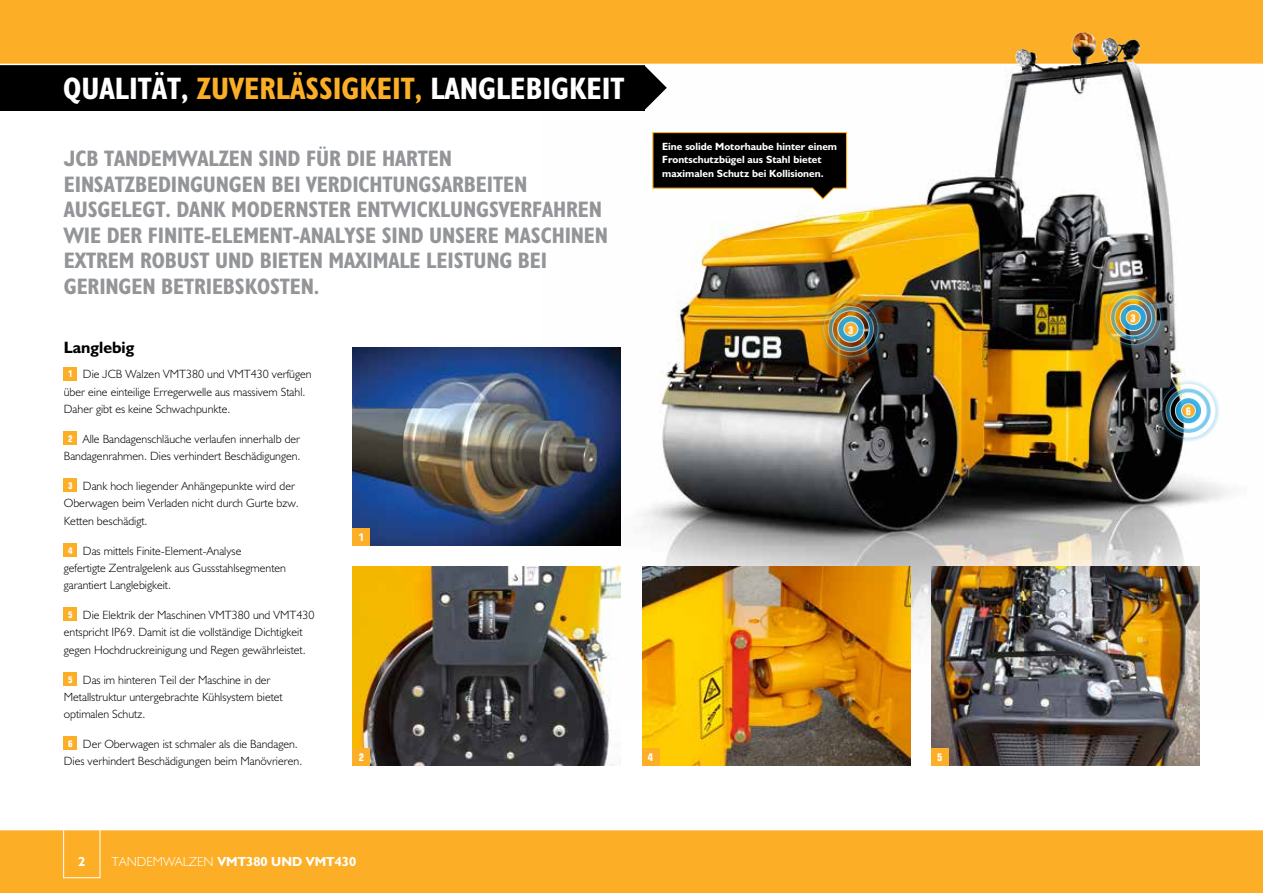
<style>
.page{position:relative;width:1263px;height:893px;background:#fff}
.page>*{position:absolute;margin:0;border:0;box-sizing:border-box;transform-origin:0 0}
.t1{font:31.2px "JCB Bold Condensed";color:#fff}
.t2{font:22.5px/25.5px "JCB Bold Condensed";letter-spacing:-.005em;color:#939598}
.t3{font:16.5px "JCB Bold";color:#000}
.t4{font:13.2px "JCB Bold";color:#fff}
.t5{font:12px/17.2px "JCB Light";color:#000}
.t6{font:10.5px/13.5px "JCB Bold";color:#fff}
.t7{font:700 condensed 10.5px "Square 721 BT";color:#fff}
.s1{color:#fcaf26}
.s2{font-family:"Square 721 BT";font-weight:700;font-stretch:condensed;font-size:9.15px;color:#fff}
.s3{font-family:"JCB Light"}
</style>
<div class="page">
<div style="left:0;top:829px;width:1263px;height:64px;background:#fcaf26"></div>
<img style="left:540px;top:65px;width:689px;height:655px">
<img style="left:353px;top:347px;width:268px;height:198px">
<svg style="left:644px;top:65px;width:18px;height:45px"></svg>
<div style="left:0;top:54px;width:644px;height:57px;background:#000"></div>
<div style="left:0;top:0;width:1263px;height:64px;background:#fcaf26"></div>
<hr style="left:0;top:829px;width:1263px;height:1px;background:#fff">
<div style="left:64px;top:367px;width:13px;height:13px;background:#fcaf26"></div>
<div style="left:64px;top:432px;width:13px;height:13px;background:#fcaf26"></div>
<div style="left:64px;top:479px;width:13px;height:13px;background:#fcaf26"></div>
<div style="left:64px;top:543px;width:13px;height:13px;background:#fcaf26"></div>
<div style="left:64px;top:608px;width:13px;height:13px;background:#fcaf26"></div>
<div style="left:64px;top:672px;width:13px;height:13px;background:#fcaf26"></div>
<div style="left:64px;top:737px;width:13px;height:13px;background:#fcaf26"></div>
<img style="left:353px;top:567px;width:268px;height:198px">
<hr style="left:0;top:64px;width:1263px;height:1px;background:#fff">
<div style="left:63px;top:819px;width:37px;height:59px;border:1px solid #fff"></div>
<img style="left:931px;top:567px;width:268px;height:198px">
<div style="left:353px;top:748px;width:17px;height:17px;background:#fcaf26"></div>
<div style="left:353px;top:528px;width:17px;height:17px;background:#fcaf26"></div>
<div style="left:931px;top:748px;width:17px;height:17px;background:#fcaf26"></div>
<img style="left:662px;top:41px;width:419px;height:363px">
<svg style="left:652px;top:131px;width:196px;height:69px"></svg>
<svg style="left:1156px;top:378px;width:65px;height:65px"></svg>
<img style="left:819px;top:297px;width:64px;height:64px">
<img style="left:1101px;top:285px;width:64px;height:65px">
<img style="left:642px;top:567px;width:268px;height:198px">
<div style="left:642px;top:748px;width:17px;height:17px;background:#fcaf26"></div>
<h1 class="t1" style="left:63px;top:69px;width:563px">QUALITÄT, <span class="s1">ZUVERLÄSSIGKEIT,</span> LANGLEBIGKEIT</h1>
<p class="t2" style="left:64px;top:145px;width:546px">JCB TANDEMWALZEN SIND FÜR DIE HARTEN EINSATZBEDINGUNGEN BEI VERDICHTUNGSARBEITEN AUSGELEGT. DANK MODERNSTER ENTWICKLUNGSVERFAHREN WIE DER FINITE-ELEMENT-ANALYSE SIND UNSERE MASCHINEN EXTREM ROBUST UND BIETEN MAXIMALE LEISTUNG BEI GERINGEN BETRIEBSKOSTEN.</p>
<h3 class="t3" style="left:64px;top:337px;width:72px">Langlebig</h3>
<p class="t5" style="left:64px;top:365px;width:249px;text-indent:4px"><span class="s2">1</span> Die JCB Walzen VMT380 und VMT430 verfügen über eine einteilige Erregerwelle aus massivem Stahl.<br>Daher gibt es keine Schwachpunkte.</p>
<p class="t5" style="left:64px;top:430px;width:238px;text-align:center"><span class="s2">2</span> Alle Bandagenschläuche verlaufen innerhalb der<br>Bandagenrahmen. Dies verhindert Beschädigungen.</p>
<p class="t5" style="left:64px;top:477px;width:237px;text-indent:4px"><span class="s2">3</span> Dank hoch liegender Anhängepunkte wird der<br>Oberwagen beim Verladen nicht durch Gurte bzw.<br>Ketten beschädigt.</p>
<p class="t5" style="left:64px;top:542px;width:224px;text-indent:4px"><span class="s2">4</span> Das mittels Finite-Element-Analyse gefertigte Zentralgelenk aus Gussstahlsegmenten garantiert Langlebigkeit.</p>
<p class="t5" style="left:64px;top:606px;width:252px;text-indent:4px"><span class="s2">5</span> Die Elektrik der Maschinen VMT380 und VMT430 entspricht IP69. Damit ist die vollständige Dichtigkeit gegen Hochdruckreinigung und Regen gewährleistet.</p>
<p class="t5" style="left:64px;top:671px;width:221px;text-indent:4px"><span class="s2">5</span> Das im hinteren Teil der Maschine in der<br>Metallstruktur untergebrachte Kühlsystem bietet optimalen Schutz.</p>
<p class="t5" style="left:64px;top:735px;width:240px;text-align:center"><span class="s2">6</span> Der Oberwagen ist schmaler als die Bandagen.<br>Dies verhindert Beschädigungen beim Manövrieren.</p>
<p class="t7" style="left:359px;top:531px;width:7px">1</p>
<p class="t7" style="left:359px;top:751px;width:7px">2</p>
<p class="t6" style="left:662px;top:139px;width:176px">Eine solide Motorhaube hinter einem<br>Frontschutzbügel aus Stahl bietet maximalen Schutz bei Kollisionen.</p>
<p class="t7" style="left:848px;top:323px;width:7px">3</p>
<p class="t7" style="left:648px;top:751px;width:7px">4</p>
<p class="t4" style="left:78px;top:853px;width:9px">2</p>
<p class="t4" style="left:112px;top:853px;width:246px"><span class="s3">TANDEMWALZEN</span> VMT380 UND VMT430</p>
<p class="t7" style="left:937px;top:751px;width:7px">5</p>
<p class="t7" style="left:1130px;top:312px;width:7px">3</p>
<p class="t7" style="left:1186px;top:405px;width:7px">6</p>
</div>
